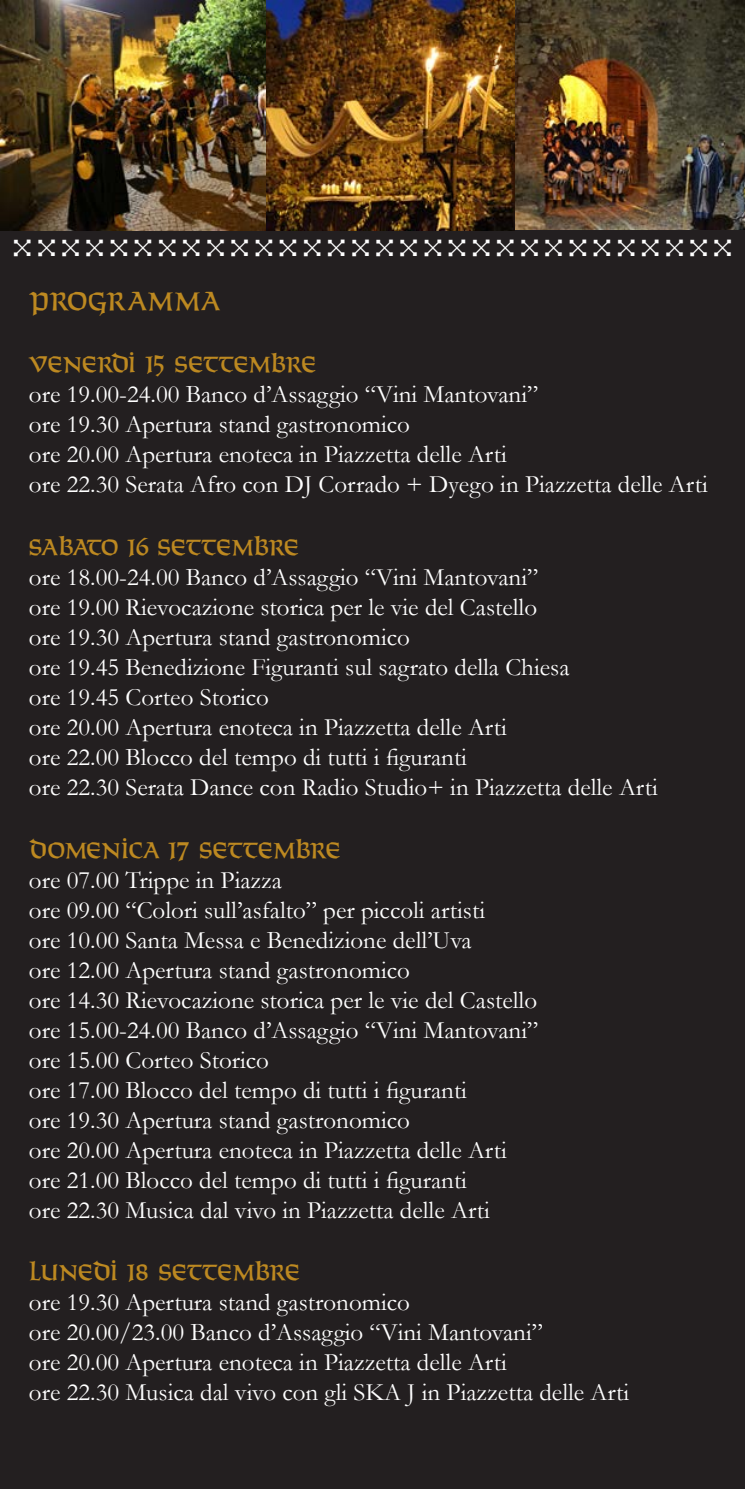
<style>
.page{position:relative;width:745px;height:1489px;background:#fff}
.page>*{position:absolute;margin:0;border:0;box-sizing:border-box;transform-origin:0 0}
.t1{font:37.5px "Solemnity";color:#bd8921}
.t2{font:32.5px "Solemnity";color:#bd8921}
.t3{font:25px "Garamond";color:#fff}
</style>
<div class="page">
<div style="left:0;top:0;width:744px;height:1488px;background:#231f20"></div>
<img style="left:0;top:0;width:514px;height:230px">
<img style="left:496px;top:1px;width:248px;height:228px">
<p class="t1" style="left:29px;top:272px;width:192px">Programma</p>
<p class="t2" style="left:29px;top:340px;width:288px">VENERDi 15 SETTEMBRE</p>
<p class="t3" style="left:29px;top:379px;width:510px">ore 19.00-24.00 Banco d’Assaggio “Vini Mantovani”</p>
<p class="t3" style="left:29px;top:409px;width:382px">ore 19.30 Apertura stand gastronomico</p>
<p class="t3" style="left:29px;top:439px;width:479px">ore 20.00 Apertura enoteca in Piazzetta delle Arti</p>
<p class="t3" style="left:29px;top:469px;width:679px">ore 22.30 Serata Afro con DJ Corrado + Dyego in Piazzetta delle Arti</p>
<p class="t2" style="left:29px;top:522px;width:271px">SABATO 16 SETTEMBRE</p>
<p class="t3" style="left:29px;top:562px;width:510px">ore 18.00-24.00 Banco d’Assaggio “Vini Mantovani”</p>
<p class="t3" style="left:29px;top:592px;width:509px">ore 19.00 Rievocazione storica per le vie del Castello</p>
<p class="t3" style="left:29px;top:622px;width:382px">ore 19.30 Apertura stand gastronomico</p>
<p class="t3" style="left:29px;top:652px;width:541px">ore 19.45 Benedizione Figuranti sul sagrato della Chiesa</p>
<p class="t3" style="left:29px;top:682px;width:241px">ore 19.45 Corteo Storico</p>
<p class="t3" style="left:29px;top:712px;width:479px">ore 20.00 Apertura enoteca in Piazzetta delle Arti</p>
<p class="t3" style="left:29px;top:742px;width:439px">ore 22.00 Blocco del tempo di tutti i figuranti</p>
<p class="t3" style="left:29px;top:772px;width:630px">ore 22.30 Serata Dance con Radio Studio+ in Piazzetta delle Arti</p>
<p class="t2" style="left:29px;top:825px;width:313px">DOMENICA 17 SETTEMBRE</p>
<p class="t3" style="left:29px;top:864px;width:254px">ore 07.00 Trippe in Piazza</p>
<p class="t3" style="left:29px;top:894px;width:457px">ore 09.00 “Colori sull’asfalto” per piccoli artisti</p>
<p class="t3" style="left:29px;top:924px;width:444px">ore 10.00 Santa Messa e Benedizione dell’Uva</p>
<p class="t3" style="left:29px;top:954px;width:382px">ore 12.00 Apertura stand gastronomico</p>
<p class="t3" style="left:29px;top:984px;width:509px">ore 14.30 Rievocazione storica per le vie del Castello</p>
<p class="t3" style="left:29px;top:1014px;width:510px">ore 15.00-24.00 Banco d’Assaggio “Vini Mantovani”</p>
<p class="t3" style="left:29px;top:1044px;width:241px">ore 15.00 Corteo Storico</p>
<p class="t3" style="left:29px;top:1074px;width:439px">ore 17.00 Blocco del tempo di tutti i figuranti</p>
<p class="t3" style="left:29px;top:1104px;width:382px">ore 19.30 Apertura stand gastronomico</p>
<p class="t3" style="left:29px;top:1134px;width:479px">ore 20.00 Apertura enoteca in Piazzetta delle Arti</p>
<p class="t3" style="left:29px;top:1164px;width:439px">ore 21.00 Blocco del tempo di tutti i figuranti</p>
<p class="t3" style="left:29px;top:1194px;width:462px">ore 22.30 Musica dal vivo in Piazzetta delle Arti</p>
<p class="t2" style="left:29px;top:1247px;width:272px">LUNEDi 18 SETTEMBRE</p>
<p class="t3" style="left:29px;top:1287px;width:382px">ore 19.30 Apertura stand gastronomico</p>
<p class="t3" style="left:29px;top:1317px;width:515px">ore 20.00/23.00 Banco d’Assaggio “Vini Mantovani”</p>
<p class="t3" style="left:29px;top:1347px;width:479px">ore 20.00 Apertura enoteca in Piazzetta delle Arti</p>
<p class="t3" style="left:29px;top:1377px;width:601px">ore 22.30 Musica dal vivo con gli SKA J in Piazzetta delle Arti</p>
</div>
